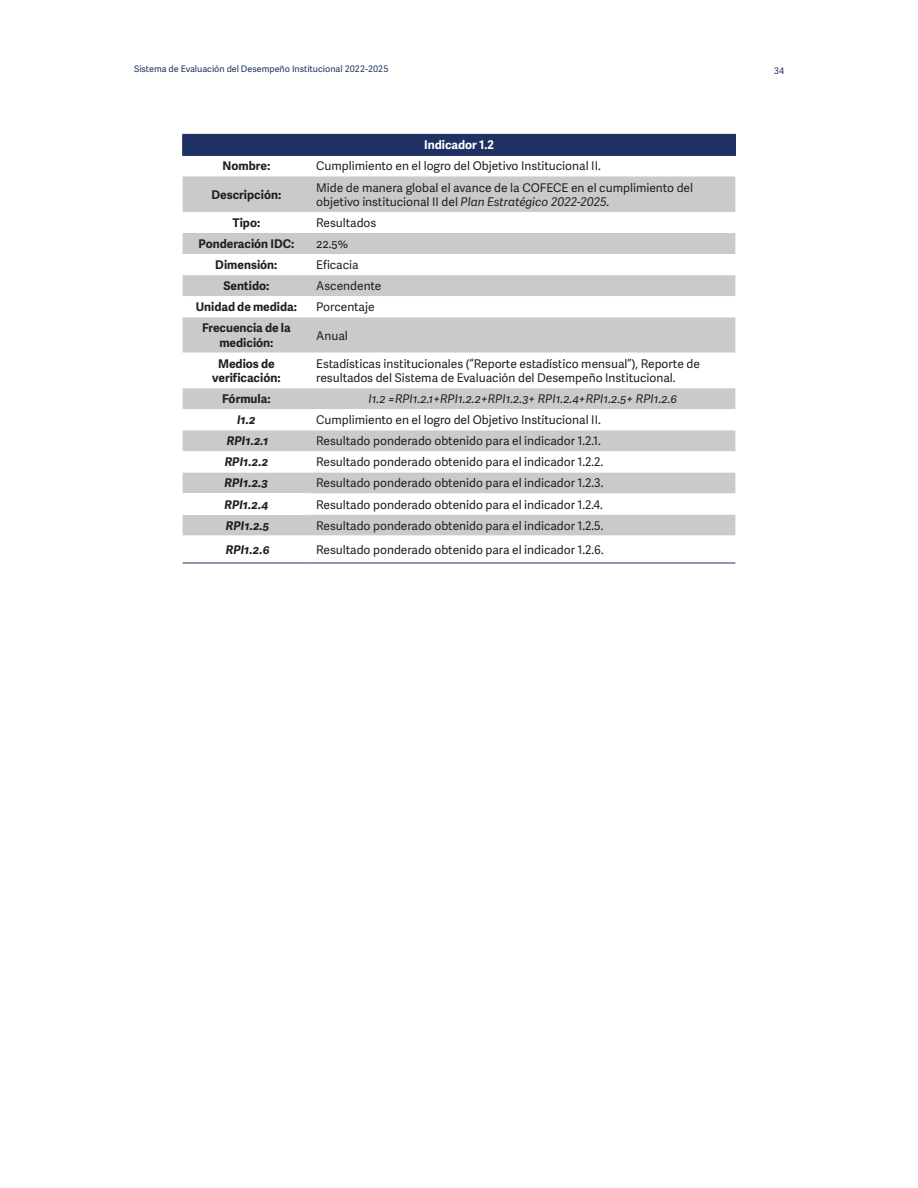
<style>
.page{position:relative;width:918px;height:1188px;background:#fff}
.page>*{position:absolute;margin:0;border:0;box-sizing:border-box;transform-origin:0 0}
.cuerpo{font:12px/14.4px "Adelle Sans";color:#231f20}
.cuerpo-2{font:700 12px/14.4px "Adelle Sans";color:#231f20;text-align:center}
.cuerpo-3{font:italic 12px "Adelle Sans";color:#231f20}
.cuerpo-4{font:italic 700 12px "Adelle Sans";color:#231f20}
.cabeza{font:700 12px "Adelle Sans";color:#fff}
.t1{font:9px "Adelle Sans";color:#1f3162}
.s1{font-style:italic}
</style>
<div class="page">
<div style="left:183px;top:176px;width:552px;height:36px;background:#c9cacc"></div>
<svg style="left:183px;top:233px;width:552px;height:330px"></svg>
<div style="left:183px;top:493px;width:127px;height:22px;background:#fff"></div>
<hr style="left:182px;top:134px;width:128px;height:1px;background:#1f3162">
<hr style="left:310px;top:134px;width:426px;height:1px;background:#1f3162">
<div style="left:182px;top:135px;width:554px;height:20px;background:#1f3162"></div>
<hr style="left:182px;top:155px;width:128px;height:1px;background:#1f3162">
<hr style="left:310px;top:155px;width:426px;height:1px;background:#1f3162">
<hr style="left:183px;top:563px;width:127px;height:1px;background:#1f3162">
<hr style="left:310px;top:563px;width:425px;height:1px;background:#1f3162">
<p class="t1" style="left:134px;top:62px;width:256px">Sistema de Evaluación del Desempeño Institucional 2022-2025</p>
<p class="t1" style="left:774px;top:64px;width:12px">34</p>
<p class="cabeza" style="left:424px;top:136px;width:71px">Indicador 1.2</p>
<p class="cuerpo-2" style="left:223px;top:159px;width:49px">Nombre:</p>
<p class="cuerpo" style="left:316px;top:159px;width:286px">Cumplimiento en el logro del Objetivo Institucional II.</p>
<p class="cuerpo-2" style="left:212px;top:187px;width:71px">Descripción:</p>
<p class="cuerpo" style="left:316px;top:180px;width:378px">Mide de manera global el avance de la COFECE en el cumplimiento del objetivo institucional II del <span class="s1">Plan Estratégico 2022-2025.</span></p>
<p class="cuerpo-2" style="left:233px;top:215px;width:29px">Tipo:</p>
<p class="cuerpo" style="left:316px;top:215px;width:62px">Resultados</p>
<p class="cuerpo-2" style="left:199px;top:236px;width:97px">Ponderación IDC:</p>
<p class="cuerpo" style="left:316px;top:236px;width:33px">22.5%</p>
<p class="cuerpo-2" style="left:215px;top:257px;width:64px">Dimensión:</p>
<p class="cuerpo" style="left:316px;top:257px;width:44px">Eficacia</p>
<p class="cuerpo-2" style="left:223px;top:278px;width:48px">Sentido:</p>
<p class="cuerpo" style="left:316px;top:278px;width:67px">Ascendente</p>
<p class="cuerpo-2" style="left:196px;top:299px;width:103px">Unidad de medida:</p>
<p class="cuerpo" style="left:316px;top:299px;width:60px">Porcentaje</p>
<p class="cuerpo-2" style="left:202px;top:320px;width:90px">Frecuencia de la medición:</p>
<p class="cuerpo" style="left:316px;top:328px;width:33px">Anual</p>
<p class="cuerpo-2" style="left:212px;top:356px;width:70px">Medios de verificación:</p>
<p class="cuerpo" style="left:316px;top:356px;width:385px">Estadísticas institucionales (“Reporte estadístico mensual”), Reporte de resultados del Sistema de Evaluación del Desempeño Institucional.</p>
<p class="cuerpo-2" style="left:222px;top:391px;width:50px">Fórmula:</p>
<p class="cuerpo-3" style="left:368px;top:390px;width:310px">I1.2 =RPI1.2.1+RPI1.2.2+RPI1.2.3+ RPI1.2.4+RPI1.2.5+ RPI1.2.6</p>
<p class="cuerpo-4" style="left:237px;top:413px;width:20px">I1.2</p>
<p class="cuerpo" style="left:316px;top:412px;width:286px">Cumplimiento en el logro del Objetivo Institucional II.</p>
<p class="cuerpo-4" style="left:227px;top:434px;width:43px">RPI1.2.1</p>
<p class="cuerpo" style="left:316px;top:434px;width:286px">Resultado ponderado obtenido para el indicador 1.2.1.</p>
<p class="cuerpo-4" style="left:225px;top:455px;width:45px">RPI1.2.2</p>
<p class="cuerpo" style="left:316px;top:455px;width:289px">Resultado ponderado obtenido para el indicador 1.2.2.</p>
<p class="cuerpo-4" style="left:225px;top:476px;width:45px">RPI1.2.3</p>
<p class="cuerpo" style="left:316px;top:476px;width:289px">Resultado ponderado obtenido para el indicador 1.2.3.</p>
<p class="cuerpo-4" style="left:224px;top:497px;width:45px">RPI1.2.4</p>
<p class="cuerpo" style="left:316px;top:497px;width:288px">Resultado ponderado obtenido para el indicador 1.2.4.</p>
<p class="cuerpo-4" style="left:226px;top:518px;width:45px">RPI1.2.5</p>
<p class="cuerpo" style="left:316px;top:518px;width:289px">Resultado ponderado obtenido para el indicador 1.2.5.</p>
<p class="cuerpo-4" style="left:226px;top:542px;width:45px">RPI1.2.6</p>
<p class="cuerpo" style="left:316px;top:542px;width:289px">Resultado ponderado obtenido para el indicador 1.2.6.</p>
</div>
